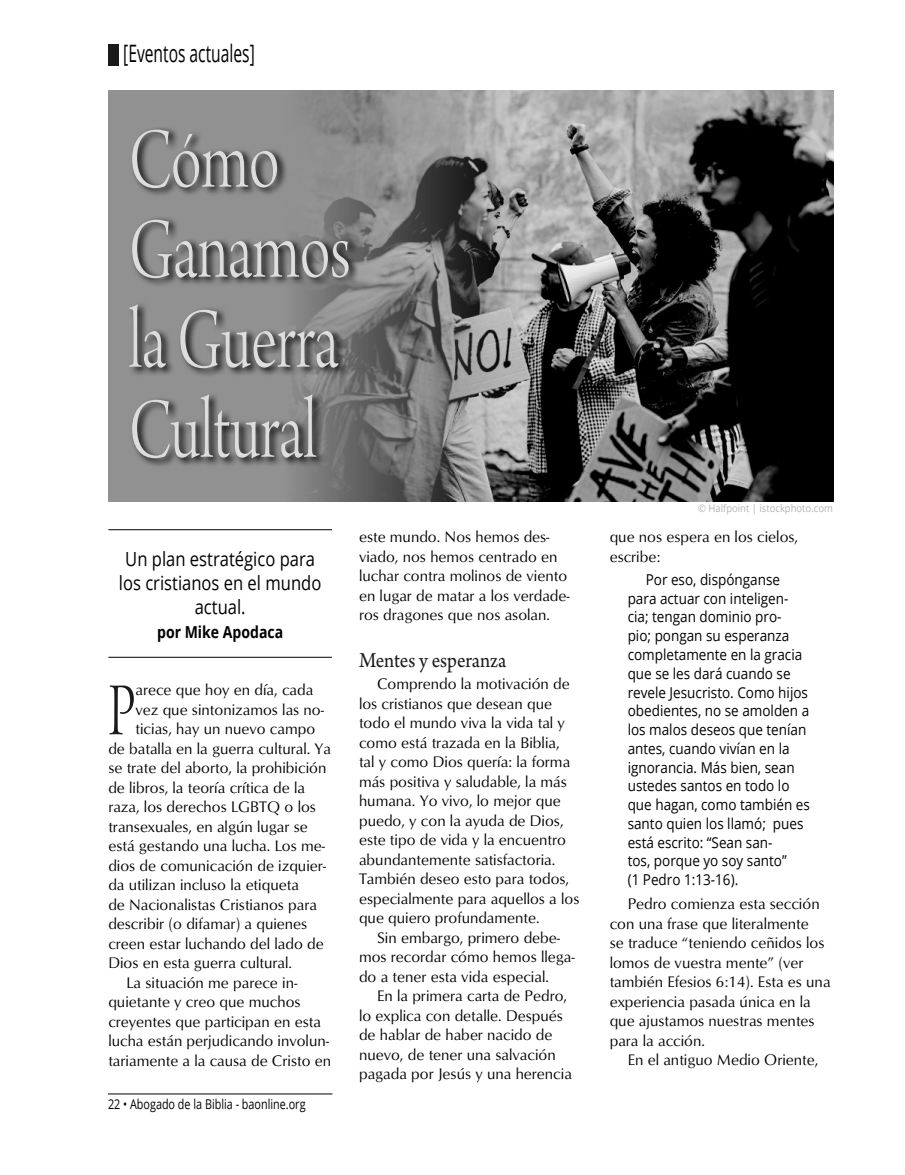
<style>
.page{position:relative;width:905px;height:1175px;background:#fff}
.page>*{position:absolute;margin:0;border:0;box-sizing:border-box;transform-origin:0 0}
.t1{font:90px/90px "Arno Pro Light Display";letter-spacing:-.005em;color:#ddd;scale:.75 1}
.t2{font:79.05px "Arno Pro Light Display";color:#1a1a1a;scale:.7 1}
.t3{font:24px "Open Sans";color:#000;scale:.65 1}
.t4{font:22.5px "Arno Pro";letter-spacing:-.005em;color:#1a1a1a;scale:.9 1}
.t5{font:19.5px/24px "Open Sans";color:#000;text-align:center;scale:.85 1}
.t6{font:700 16.5px "Open Sans";color:#000;scale:.85 1}
.t7{font:15.75px/19.5px "Optimum";color:#000}
.t8{font:15px/18.8px "Open Sans";color:#000;scale:.9 1}
.t9{font:13.5px "Open Sans";color:#000;scale:.8 1}
.t10{font:10.5px "Open Sans";color:#b3b3b3;scale:.9 1}
</style>
<div class="page">
<hr style="left:108px;top:1093px;width:224px;height:1px;background:#000">
<hr style="left:108px;top:529px;width:224px;height:1px;background:#000">
<hr style="left:108px;top:657px;width:224px;height:1px;background:#000">
<div style="left:108px;top:90px;width:725px;height:411px;background:#919191"></div>
<img style="left:299px;top:90px;width:534px;height:411px">
<svg style="left:132px;top:126px;width:228px;height:342px"></svg>
<div style="left:108px;top:44px;width:11px;height:21px;background:#1a1a1a"></div>
<h3 class="t3" style="left:123px;top:37px;width:204px">[Eventos actuales]</h3>
<h1 class="t1" style="left:129px;top:121px;width:297px">Cómo<br>Ganamos la Guerra<br>Cultural</h1>
<p class="t5" style="left:119px;top:546px;width:240px">Un plan estratégico para los cristianos en el mundo actual.</p>
<p class="t6" style="left:157px;top:620px;width:150px">por Mike Apodaca</p>
<h2 class="t2" style="left:108px;top:667px;width:40px">P</h2>
<p class="t7" style="left:135px;top:679px;width:179px">arece que hoy en día, cada</p>
<p class="t7" style="left:135px;top:699px;width:190px">vez que sintonizamos las no-</p>
<p class="t7" style="left:135px;top:718px;width:181px">ticias, hay un nuevo campo</p>
<p class="t7" style="left:108px;top:738px;width:224px">de batalla en la guerra cultural. Ya</p>
<p class="t7" style="left:108px;top:757px;width:219px">se trate del aborto, la prohibición</p>
<p class="t7" style="left:108px;top:777px;width:198px">de libros, la teoría crítica de la</p>
<p class="t7" style="left:108px;top:796px;width:209px">raza, los derechos LGBTQ o los</p>
<p class="t7" style="left:108px;top:816px;width:201px">transexuales, en algún lugar se</p>
<p class="t7" style="left:108px;top:835px;width:218px">está gestando una lucha. Los me-</p>
<p class="t7" style="left:108px;top:855px;width:219px">dios de comunicación de izquier-</p>
<p class="t7" style="left:108px;top:874px;width:192px">da utilizan incluso la etiqueta</p>
<p class="t7" style="left:108px;top:894px;width:210px">de Nacionalistas Cristianos para</p>
<p class="t7" style="left:108px;top:913px;width:200px">describir (o difamar) a quienes</p>
<p class="t7" style="left:108px;top:933px;width:217px">creen estar luchando del lado de</p>
<p class="t7" style="left:108px;top:952px;width:185px">Dios en esta guerra cultural.</p>
<p class="t7" style="left:126px;top:972px;width:173px">La situación me parece in-</p>
<p class="t7" style="left:108px;top:991px;width:194px">quietante y creo que muchos</p>
<p class="t7" style="left:108px;top:1011px;width:214px">creyentes que participan en esta</p>
<p class="t7" style="left:108px;top:1030px;width:222px">lucha están perjudicando involun-</p>
<p class="t7" style="left:108px;top:1050px;width:224px">tariamente a la causa de Cristo en</p>
<p class="t9" style="left:108px;top:1094px;width:248px">22 • Abogado de la Biblia - baonline.org</p>
<p class="t7" style="left:359px;top:526px;width:212px">este mundo. Nos hemos des&shy;viado, nos hemos centrado en luchar contra molinos de viento en lugar de matar a los verdade&shy;ros dragones que nos asolan.</p>
<h3 class="t4" style="left:359px;top:647px;width:165px">Mentes y esperanza</h3>
<p class="t7" style="left:359px;top:673px;width:222px;text-indent:18px">Comprendo la motivación de los cristianos que desean que todo el mundo viva la vida tal y como está trazada en la Biblia,<br>tal y como Dios quería: la forma más positiva y saludable, la más humana. Yo vivo, lo mejor que puedo, y con la ayuda de Dios, este tipo de vida y la encuentro abundantemente satisfactoria.<br>También deseo esto para todos, especialmente para aquellos a los que quiero profundamente.</p>
<p class="t7" style="left:359px;top:927px;width:217px;text-indent:18px">Sin embargo, primero debe&shy;mos recordar cómo hemos llega&shy;do a tener esta vida especial.</p>
<p class="t7" style="left:359px;top:985px;width:214px;text-indent:18px">En la primera carta de Pedro, lo explica con detalle. Después de hablar de haber nacido de nuevo, de tener una salvación pagada por Jesús y una herencia</p>
<p class="t10" style="left:698px;top:501px;width:151px">© Halfpoint | istockphoto.com</p>
<p class="t7" style="left:609px;top:526px;width:190px">que nos espera en los cielos, escribe:</p>
<p class="t8" style="left:627px;top:570px;width:204px;text-indent:18px">Por eso, dispónganse para actuar con inteligen&shy;cia; tengan dominio pro-<br>pio; pongan su esperanza completamente en la gracia que se les dará cuando se revele Jesucristo. Como hijos obedientes, no se amolden a los malos deseos que tenían antes, cuando vivían en la ignorancia. Más bien, sean ustedes santos en todo lo que hagan, como también es santo quien los llamó; pues está escrito: “Sean san-<br>tos, porque yo soy santo”<br>(1 Pedro 1:13-16).</p>
<p class="t7" style="left:609px;top:893px;width:222px;text-indent:18px">Pedro comienza esta sección con una frase que literalmente<br>se traduce “teniendo ceñidos los lomos de vuestra mente” (ver también Efesios 6:14). Esta es una experiencia pasada única en la que ajustamos nuestras mentes para la acción.</p>
<p class="t7" style="left:627px;top:1049px;width:192px">En el antiguo Medio Oriente,</p>
</div>
